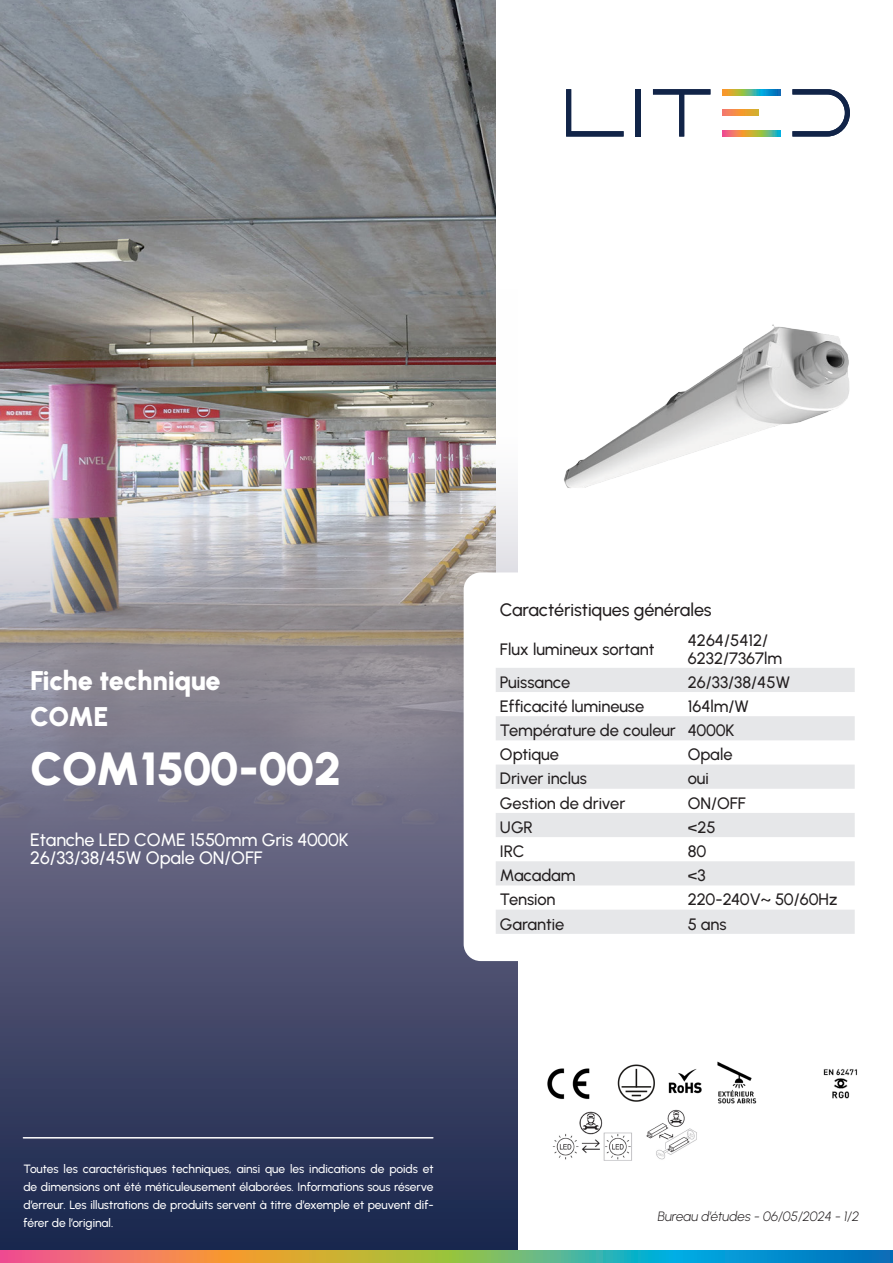
<style>
.page{position:relative;width:893px;height:1263px;background:#fff}
.page>*{position:absolute;margin:0;border:0;box-sizing:border-box;transform-origin:0 0}
.t1{font:900 46.5px "Urbanist";letter-spacing:-.025em;color:#fff}
.Texte_courant{font:900 27px "Urbanist";letter-spacing:-.015em;color:#fff}
.Texte_courant-2{font:500 18px/18px "Urbanist";color:#fff}
.t2{font:500 18px "Urbanist";letter-spacing:-.005em;color:#231f20}
.Texte_courant-3{font:500 16.5px/18px "Urbanist";color:#231f20}
.Texte_courant-4{font:italic 300 13.5px "Urbanist";color:#231f20}
.Texte_courant-5{font:500 12px/18px "Urbanist";letter-spacing:-.005em;color:#fff;text-align:justify}
</style>
<div class="page">
<img style="left:0;top:0;width:496px;height:277px">
<img style="left:0;top:277px;width:517px;height:973px">
<hr style="left:23px;top:1137px;width:410px;height:1px;background:#fff">
<img style="left:564px;top:324px;width:286px;height:164px">
<div style="left:464px;top:572px;width:403px;height:389px;background:#fff;border-radius:17px"></div>
<svg style="left:496px;top:668px;width:359px;height:266px;fill:#e6e7e9"></svg>
<img style="left:617px;top:1064px;width:38px;height:38px">
<img style="left:547px;top:1068px;width:43px;height:31px">
<img style="left:668px;top:1069px;width:34px;height:25px">
<img style="left:823px;top:1069px;width:34px;height:30px">
<img style="left:717px;top:1061px;width:40px;height:43px">
<img style="left:646px;top:1110px;width:51px;height:50px">
<img style="left:552px;top:1111px;width:80px;height:50px">
<svg style="left:792px;top:89px;width:58px;height:48px"></svg>
<svg style="left:723px;top:131px;width:57px;height:5px"></svg>
<svg style="left:723px;top:110px;width:35px;height:6px"></svg>
<svg style="left:723px;top:89px;width:57px;height:6px"></svg>
<svg style="left:653px;top:89px;width:57px;height:48px"></svg>
<div style="left:636px;top:89px;width:5px;height:47px;background:#112448"></div>
<svg style="left:566px;top:89px;width:58px;height:48px"></svg>
<svg style="left:0;top:1250px;width:893px;height:13px"></svg>
<p class="Texte_courant" style="left:30px;top:661px;width:192px">Fiche technique</p>
<p class="Texte_courant" style="left:30px;top:697px;width:80px">COME</p>
<p class="t1" style="left:30px;top:736px;width:313px">COM1500-002</p>
<p class="Texte_courant-2" style="left:30px;top:830px;width:320px">Etanche LED COME 1550mm Gris 4000K<br>26/33/38/45W Opale ON/OFF</p>
<p class="t2" style="left:500px;top:598px;width:213px">Caractéristiques générales</p>
<p class="Texte_courant-3" style="left:500px;top:639px;width:156px">Flux lumineux sortant</p>
<p class="Texte_courant-3" style="left:688px;top:630px;width:96px">4264/5412/<br>6232/7367lm</p>
<p class="Texte_courant-3" style="left:500px;top:672px;width:72px">Puissance</p>
<p class="Texte_courant-3" style="left:688px;top:672px;width:104px">26/33/38/45W</p>
<p class="Texte_courant-3" style="left:500px;top:697px;width:146px">Efficacité lumineuse</p>
<p class="Texte_courant-3" style="left:688px;top:697px;width:63px">164lm/W</p>
<p class="Texte_courant-3" style="left:500px;top:721px;width:177px">Température de couleur</p>
<p class="Texte_courant-3" style="left:688px;top:721px;width:48px">4000K</p>
<p class="Texte_courant-3" style="left:500px;top:745px;width:61px">Optique</p>
<p class="Texte_courant-3" style="left:688px;top:745px;width:46px">Opale</p>
<p class="Texte_courant-3" style="left:500px;top:769px;width:88px">Driver inclus</p>
<p class="Texte_courant-3" style="left:688px;top:769px;width:22px">oui</p>
<p class="Texte_courant-3" style="left:500px;top:793px;width:127px">Gestion de driver</p>
<p class="Texte_courant-3" style="left:688px;top:793px;width:59px">ON/OFF</p>
<p class="Texte_courant-3" style="left:500px;top:817px;width:35px">UGR</p>
<p class="Texte_courant-3" style="left:688px;top:817px;width:29px">&lt;25</p>
<p class="Texte_courant-3" style="left:500px;top:842px;width:26px">IRC</p>
<p class="Texte_courant-3" style="left:688px;top:842px;width:20px">80</p>
<p class="Texte_courant-3" style="left:500px;top:866px;width:77px">Macadam</p>
<p class="Texte_courant-3" style="left:688px;top:866px;width:19px">&lt;3</p>
<p class="Texte_courant-3" style="left:500px;top:890px;width:57px">Tension</p>
<p class="Texte_courant-3" style="left:688px;top:890px;width:151px">220-240V~ 50/60Hz</p>
<p class="Texte_courant-3" style="left:500px;top:914px;width:66px">Garantie</p>
<p class="Texte_courant-3" style="left:688px;top:914px;width:40px">5 ans</p>
<p class="Texte_courant-5" style="left:23px;top:1159px;width:412px">Toutes les caractéristiques techniques, ainsi que les indications de poids et de dimensions ont été méticuleusement élaborées. Informations sous réserve d’erreur. Les illustrations de produits servent à titre d’exemple et peuvent dif&shy;férer de l’original.</p>
<p class="Texte_courant-4" style="left:658px;top:1207px;width:203px">Bureau d’études - 06/05/2024 - 1/2</p>
</div>
